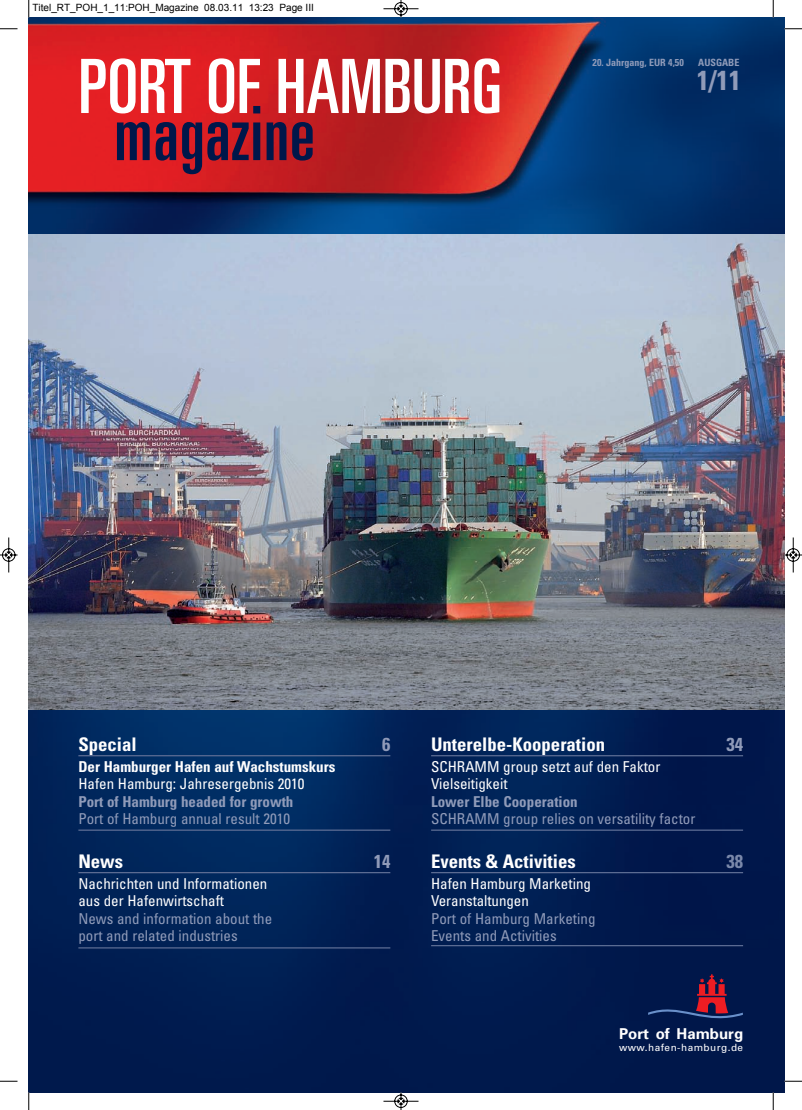
<style>
.page{position:relative;width:802px;height:1110px;background:#fff}
.page>*{position:absolute;margin:0;border:0;box-sizing:border-box;transform-origin:0 0}
.t1{font:ultra-condensed 75px "Univers";color:#fff}
.t2{font:ultra-condensed 75px "Univers";letter-spacing:.01em;color:#00174a}
.t3{font:700 condensed 27.5px "Univers";color:#909bb9}
.t4{font:700 condensed 18.75px "Univers";color:#fff}
.t5{font:700 condensed 18.75px "Univers";color:#909bb9}
.t6{font:700 condensed 18.75px "Univers";color:#7a88aa}
.t7{font:condensed 15px/17.5px "Univers";color:#909bb9}
.t8{font:700 condensed 15px/17.5px "Univers";color:#fff}
.t9{font:condensed 15px/17.5px "Univers";color:#fff}
.t10{font:700 15px "Univers";color:#fff}
.t11{font:10px "Arial";color:#000}
.t12{font:700 condensed 10px "Univers";color:#909bb9}
.t13{font:10px "Univers";letter-spacing:.05em;color:#fff}
.s1{font-weight:400}
.s2{color:#909bb9}
.s3{font-weight:400;color:#909bb9}
.s4{color:#fff}
.s5{font-weight:700;color:#909bb9}
</style>
<div class="page">
<img style="left:28px;top:29px;width:1px;height:1052px">
<img style="left:29px;top:18px;width:755px;height:1074px">
<svg style="left:648px;top:974px;width:95px;height:46px;background:#291d49"></svg>
<hr style="left:78px;top:755px;width:312px;height:1px;background:#5d6d94">
<hr style="left:78px;top:829px;width:312px;height:2px;background:#5d6d94">
<hr style="left:78px;top:872px;width:312px;height:1px;background:#5d6d94">
<hr style="left:78px;top:947px;width:312px;height:1px;background:#5d6d94">
<hr style="left:431px;top:755px;width:312px;height:1px;background:#5d6d94">
<hr style="left:431px;top:829px;width:312px;height:2px;background:#5d6d94">
<hr style="left:431px;top:872px;width:312px;height:1px;background:#5d6d94">
<hr style="left:431px;top:945px;width:312px;height:1px;background:#5d6d94">
<img style="left:29px;top:234px;width:755px;height:475px">
<svg style="left:28px;top:0;width:2px;height:18px"></svg>
<svg style="left:0;top:28px;width:18px;height:2px"></svg>
<svg style="left:773px;top:0;width:1px;height:18px"></svg>
<svg style="left:784px;top:28px;width:18px;height:2px"></svg>
<svg style="left:28px;top:1092px;width:2px;height:18px"></svg>
<svg style="left:0;top:1081px;width:18px;height:1px"></svg>
<svg style="left:773px;top:1092px;width:1px;height:18px"></svg>
<svg style="left:784px;top:1081px;width:18px;height:1px"></svg>
<svg style="left:383px;top:0;width:36px;height:18px"></svg>
<svg style="left:383px;top:1092px;width:36px;height:18px"></svg>
<svg style="left:0;top:537px;width:18px;height:36px"></svg>
<svg style="left:783px;top:537px;width:19px;height:36px"></svg>
<p class="t11" style="left:32px;top:1px;width:283px">Titel_RT_POH_1_11:POH_Magazine 08.03.11 13:23 Page III</p>
<p class="t1" style="left:78px;top:44px;width:425px">PORT OF HAMBURG</p>
<p class="t2" style="left:114px;top:91px;width:203px">magazine</p>
<p class="t12" style="left:592px;top:56px;width:93px">20. Jahrgang, EUR 4,50</p>
<p class="t12" style="left:698px;top:56px;width:43px">AUSGABE</p>
<p class="t3" style="left:696px;top:63px;width:46px">1/11</p>
<p class="t4" style="left:78px;top:733px;width:60px">Special</p>
<p class="t5" style="left:382px;top:733px;width:10px">6</p>
<p class="t8" style="left:78px;top:757px;width:258px">Der Hamburger Hafen auf Wachstumskurs <span class="s1">Hafen Hamburg: Jahresergebnis 2010<br></span><span class="s2">Port of Hamburg headed for growth<br></span><span class="s3">Port of Hamburg annual result 2010</span></p>
<p class="t4" style="left:78px;top:850px;width:46px">News</p>
<p class="t5" style="left:374px;top:850px;width:18px">14</p>
<p class="t7" style="left:78px;top:874px;width:195px"><span class="s4">Nachrichten und Informationen aus der Hafenwirtschaft<br></span>News and information about the port and related industries</p>
<p class="t4" style="left:431px;top:733px;width:175px">Unterelbe-Kooperation</p>
<p class="t5" style="left:726px;top:733px;width:18px">34</p>
<p class="t9" style="left:431px;top:757px;width:266px">SCHRAMM group setzt auf den Faktor<br>Vielseitigkeit<br><span class="s5">Lower Elbe Cooperation<br></span><span class="s2">SCHRAMM group relies on versatility factor</span></p>
<p class="t4" style="left:431px;top:850px;width:146px">Events &amp; Activities</p>
<p class="t6" style="left:726px;top:850px;width:18px">38</p>
<p class="t7" style="left:431px;top:874px;width:166px"><span class="s4">Hafen Hamburg Marketing<br>Veranstaltungen<br></span>Port of Hamburg Marketing<br>Events and Activities</p>
<p class="t10" style="left:619px;top:1024px;width:126px">Port of Hamburg</p>
<p class="t13" style="left:619px;top:1042px;width:126px">www.hafen-hamburg.de</p>
</div>
